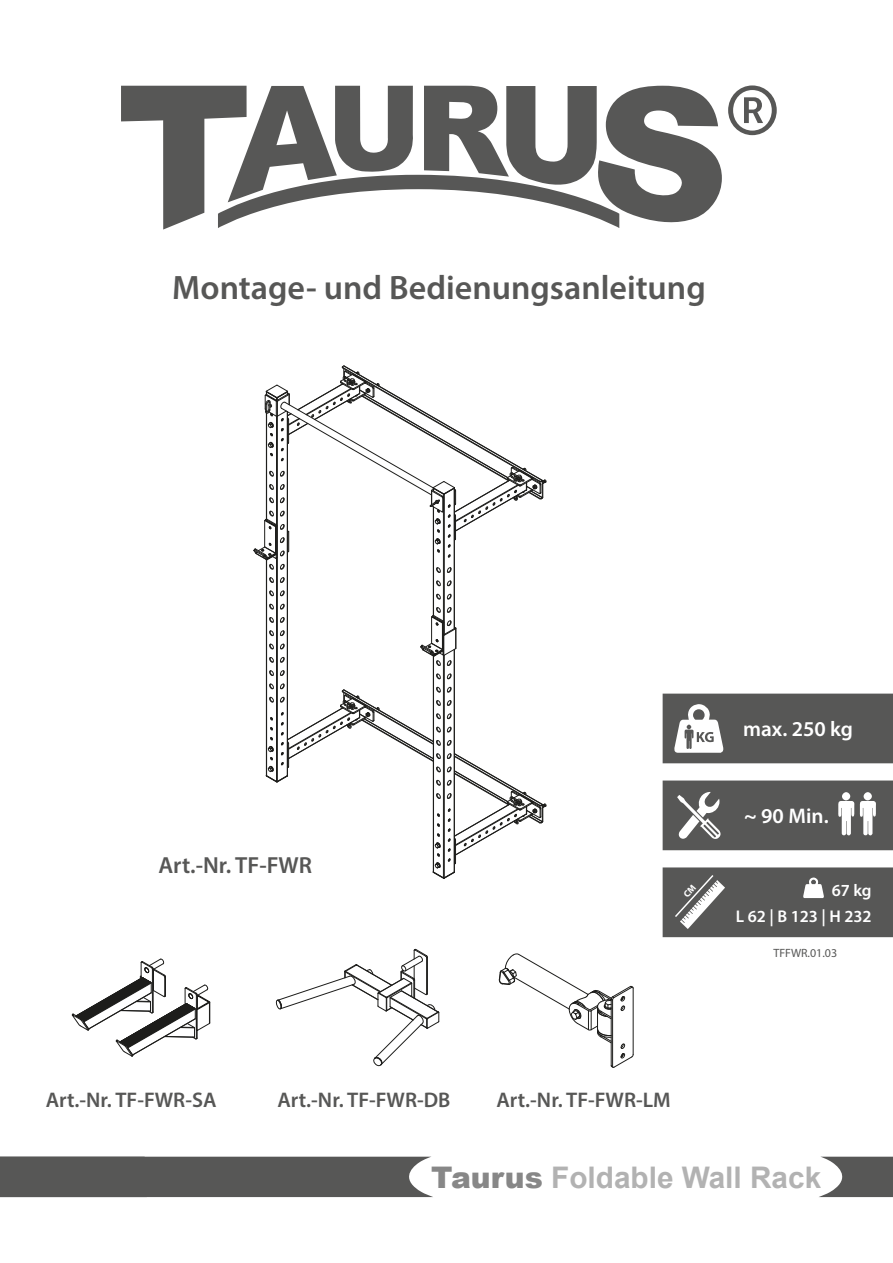
<style>
.page{position:relative;width:893px;height:1263px;background:#fff}
.page>*{position:absolute;margin:0;border:0;box-sizing:border-box;transform-origin:0 0}
.Ü_Normal{font:600 33.9px "Myriad Pro";color:#575756}
.Taurus_Footer_DB{font:700 29.7px "Arial";color:#b2b2b2}
.Einf__Abs{font:600 23.4px "Myriad Pro";color:#575756}
.Einf__Abs-2{font:600 21.15px "Myriad Pro";color:#575756}
.Einf__Abs-3{font:600 21.15px "Myriad Pro";color:#fff}
.Einf__Abs-4{font:600 16.95px "Myriad Pro";color:#fff}
.t1{font:12px "Myriad Pro";color:#575756}
.s1{font-weight:900;color:#878787}
</style>
<div class="page">
<svg style="left:253px;top:365px;width:294px;height:514px"></svg>
<hr style="left:433px;top:507px;width:1px;height:108px;background:#1d1d1b">
<hr style="left:433px;top:656px;width:1px;height:216px;background:#1d1d1b">
<svg style="left:71px;top:958px;width:140px;height:99px"></svg>
<svg style="left:275px;top:948px;width:165px;height:119px"></svg>
<svg style="left:498px;top:953px;width:136px;height:115px"></svg>
<svg style="left:121px;top:86px;width:601px;height:144px"></svg>
<svg style="left:728px;top:85px;width:49px;height:50px"></svg>
<svg style="left:819px;top:1157px;width:74px;height:40px"></svg>
<div style="left:0;top:1157px;width:433px;height:40px;background:#575756"></div>
<div style="left:663px;top:694px;width:230px;height:69px;background:#575756"></div>
<div style="left:663px;top:780px;width:230px;height:70px;background:#575756"></div>
<div style="left:663px;top:867px;width:230px;height:70px;background:#575756"></div>
<svg style="left:674px;top:704px;width:49px;height:49px"></svg>
<svg style="left:677px;top:792px;width:44px;height:47px"></svg>
<svg style="left:803px;top:877px;width:21px;height:21px"></svg>
<svg style="left:838px;top:792px;width:16px;height:43px"></svg>
<svg style="left:860px;top:792px;width:16px;height:43px"></svg>
<svg style="left:675px;top:875px;width:50px;height:54px"></svg>
<p class="Ü_Normal" style="left:172px;top:266px;width:535px">Montage- und Bedienungsanleitung</p>
<p class="Einf__Abs" style="left:159px;top:850px;width:155px">Art.-Nr. TF-FWR</p>
<p class="Einf__Abs-2" style="left:46px;top:1086px;width:172px">Art.-Nr. TF-FWR-SA</p>
<p class="Einf__Abs-2" style="left:277px;top:1086px;width:175px">Art.-Nr. TF-FWR-DB</p>
<p class="Einf__Abs-2" style="left:496px;top:1086px;width:176px">Art.-Nr. TF-FWR-LM</p>
<p class="Einf__Abs-3" style="left:743px;top:716px;width:111px">max. 250 kg</p>
<p class="Einf__Abs-3" style="left:744px;top:803px;width:86px">~ 90 Min.</p>
<p class="Einf__Abs-4" style="left:832px;top:880px;width:41px">67 kg</p>
<p class="Einf__Abs-4" style="left:736px;top:906px;width:137px">L 62 | B 123 | H 232</p>
<p class="t1" style="left:773px;top:946px;width:65px">TFFWR.01.03</p>
<p class="Taurus_Footer_DB" style="left:431px;top:1156px;width:392px"><span class="s1">Taurus</span> Foldable Wall Rack</p>
</div>
